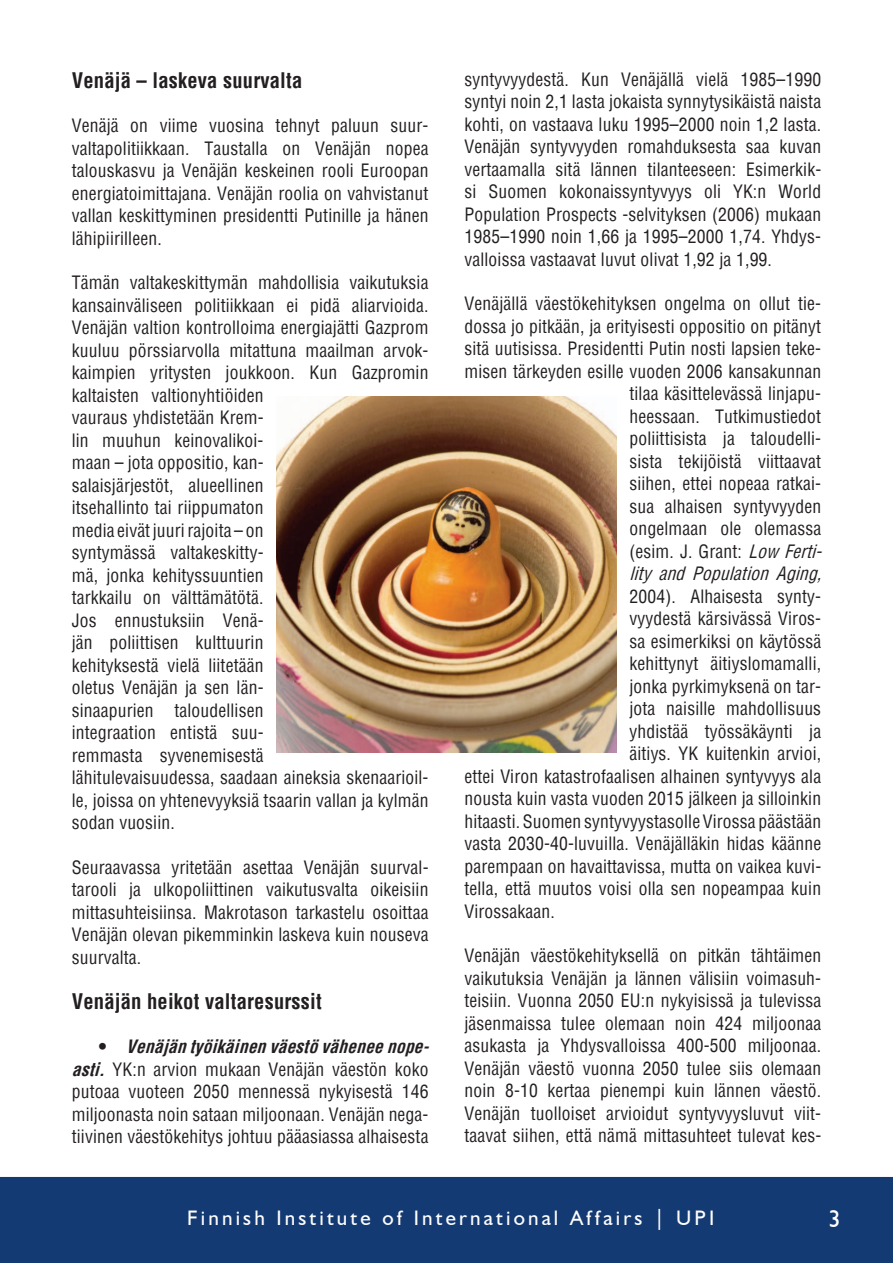
<style>
.page{position:relative;width:893px;height:1263px;background:#fff}
.page>*{position:absolute;margin:0;border:0;box-sizing:border-box;transform-origin:0 0}
.t1{font:24px "Humanist 521 BT";color:#fff}
.t2{font:700 condensed 21px "Helvetica";letter-spacing:.01em;color:#231f20}
.t3{font:21px "Humanist 521 BT";letter-spacing:.15em;color:#fdfdfd}
.t4{font:condensed 18px/22.5px "Helvetica";letter-spacing:.01em;color:#231f20;text-align:justify}
.t5{font:italic condensed 18px "Helvetica";color:#231f20}
.t6{font:700 condensed 18px "Helvetica";color:#231f20}
.s1{font-weight:700;font-style:italic}
.s2{font-style:italic}
</style>
<div class="page">
<div style="left:0;top:1177px;width:892px;height:86px;background:#143a73"></div>
<img style="left:276px;top:396px;width:340px;height:357px">
<p class="t2" style="left:72px;top:67px;width:232px">Venäjä – laskeva suurvalta</p>
<p class="t4" style="left:72px;top:114px;width:358px">Venäjä on viime vuosina tehnyt paluun suur&shy;valtapolitiikkaan. Taustalla on Venäjän nopea talouskasvu ja Venäjän keskeinen rooli Euroopan energiatoimittajana. Venäjän roolia on vahvistanut vallan keskittyminen presidentti Putinille ja hänen lähipiirilleen.</p>
<p class="t4" style="left:72px;top:272px;width:358px;text-align:left">Tämän valtakeskittymän mahdollisia vaikutuksia kansainväliseen politiikkaan ei pidä aliarvioida.<br>Venäjän valtion kontrolloima energiajätti Gazprom kuuluu pörssiarvolla mitattuna maailman arvok&shy;kaimpien yritysten joukkoon. Kun Gazpromin kaltaisten valtionyhtiöiden<br>vauraus yhdistetään Krem-<br>lin muuhun keinovalikoi-<br>maan – jota oppositio, kan-<br>salaisjärjestöt, alueellinen<br>itsehallinto tai riippumaton<br>media eivät juuri rajoita – on<br>syntymässä valtakeskitty-<br>mä, jonka kehityssuuntien<br>tarkkailu on välttämätötä.<br>Jos ennustuksiin Venä-<br>jän poliittisen kulttuurin<br>kehityksestä vielä liitetään<br>oletus Venäjän ja sen län-<br>sinaapurien taloudellisen<br>integraation entistä suu-<br>remmasta syvenemisestä<br>lähitulevaisuudessa, saadaan aineksia skenaarioil&shy;le, joissa on yhtenevyyksiä tsaarin vallan ja kylmän sodan vuosiin.</p>
<p class="t4" style="left:72px;top:856px;width:358px">Seuraavassa yritetään asettaa Venäjän suurval&shy;tarooli ja ulkopoliittinen vaikutusvalta oikeisiin mittasuhteisiinsa. Makrotason tarkastelu osoittaa Venäjän olevan pikemminkin laskeva kuin nouseva suurvalta.</p>
<p class="t2" style="left:72px;top:988px;width:251px">Venäjän heikot valtaresurssit</p>
<p class="t4" style="left:72px;top:1035px;width:364px;text-align:left;text-indent:54px"><span class="s1">Venäjäntyöikäinenväestöväheneenope&shy;asti.</span> YK:n arvion mukaan Venäjän väestön koko putoaa vuoteen 2050 mennessä nykyisestä 146 miljoonasta noin sataan miljoonaan. Venäjän nega&shy;tiivinen väestökehitys johtuu pääasiassa alhaisesta</p>
<p class="t6" style="left:99px;top:1035px;width:9px">•</p>
<p class="t4" style="left:464px;top:68px;width:358px">syntyvyydestä. Kun Venäjällä vielä 1985–1990 syntyi noin 2,1 lasta jokaista synnytysikäistä naista kohti, on vastaava luku 1995–2000 noin 1,2 lasta.<br>Venäjän syntyvyyden romahduksesta saa kuvan vertaamalla sitä lännen tilanteeseen: Esimerkik&shy;si Suomen kokonaissyntyvyys oli YK:n World Population Prospects -selvityksen (2006) mukaan 1985–1990 noin 1,66 ja 1995–2000 1,74. Yhdys&shy;valloissa vastaavat luvut olivat 1,92 ja 1,99.</p>
<p class="t4" style="left:464px;top:292px;width:358px">Venäjällä väestökehityksen ongelma on ollut tie-</p>
<p class="t4" style="left:464px;top:315px;width:358px">dossa jo pitkään, ja erityisesti oppositio on pitänyt</p>
<p class="t4" style="left:464px;top:337px;width:358px">sitä uutisissa. Presidentti Putin nosti lapsien teke-</p>
<p class="t4" style="left:464px;top:360px;width:358px">misen tärkeyden esille vuoden 2006 kansakunnan</p>
<p class="t4" style="left:629px;top:382px;width:193px">tilaa käsittelevässä linjapu-</p>
<p class="t4" style="left:629px;top:405px;width:193px">heessaan. Tutkimustiedot</p>
<p class="t4" style="left:629px;top:427px;width:193px">poliittisista ja taloudelli-</p>
<p class="t4" style="left:629px;top:450px;width:193px">sista tekijöistä viittaavat</p>
<p class="t4" style="left:629px;top:472px;width:193px">siihen, ettei nopeaa ratkai-</p>
<p class="t4" style="left:629px;top:495px;width:193px">sua alhaisen syntyvyyden</p>
<p class="t4" style="left:629px;top:517px;width:193px">ongelmaan ole olemassa</p>
<p class="t4" style="left:629px;top:540px;width:199px">(esim. J. Grant: <span class="s2">Low Ferti-</span></p>
<p class="t5" style="left:629px;top:562px;width:199px">lity and Population Aging,</p>
<p class="t4" style="left:629px;top:585px;width:193px">2004). Alhaisesta synty-</p>
<p class="t4" style="left:629px;top:607px;width:193px">vyydestä kärsivässä Viros-</p>
<p class="t4" style="left:629px;top:630px;width:193px">sa esimerkiksi on käytössä</p>
<p class="t4" style="left:629px;top:652px;width:193px">kehittynyt äitiyslomamalli,</p>
<p class="t4" style="left:629px;top:675px;width:193px">jonka pyrkimyksenä on tar-</p>
<p class="t4" style="left:629px;top:697px;width:193px">jota naisille mahdollisuus</p>
<p class="t4" style="left:629px;top:720px;width:193px">yhdistää työssäkäynti ja</p>
<p class="t4" style="left:629px;top:742px;width:193px">äitiys. YK kuitenkin arvioi,</p>
<p class="t4" style="left:464px;top:765px;width:358px">ettei Viron katastrofaalisen alhainen syntyvyys ala</p>
<p class="t4" style="left:464px;top:787px;width:358px">nousta kuin vasta vuoden 2015 jälkeen ja silloinkin</p>
<p class="t4" style="left:464px;top:810px;width:358px">hitaasti. Suomen syntyvyystasolle Virossa päästään</p>
<p class="t4" style="left:464px;top:832px;width:358px">vasta 2030-40-luvuilla. Venäjälläkin hidas käänne</p>
<p class="t4" style="left:464px;top:855px;width:358px">parempaan on havaittavissa, mutta on vaikea kuvi-</p>
<p class="t4" style="left:464px;top:877px;width:358px">tella, että muutos voisi olla sen nopeampaa kuin</p>
<p class="t4" style="left:464px;top:900px;width:92px">Virossakaan.</p>
<p class="t4" style="left:464px;top:944px;width:358px">Venäjän väestökehityksellä on pitkän tähtäimen vaikutuksia Venäjän ja lännen välisiin voimasuh&shy;teisiin. Vuonna 2050 EU:n nykyisissä ja tulevissa jäsenmaissa tulee olemaan noin 424 miljoonaa asukasta ja Yhdysvalloissa 400-500 miljoonaa.<br>Venäjän väestö vuonna 2050 tulee siis olemaan noin 8-10 kertaa pienempi kuin lännen väestö.<br>Venäjän tuolloiset arvioidut syntyvyysluvut viit&shy;taavat siihen, että nämä mittasuhteet tulevat kes-</p>
<p class="t3" style="left:187px;top:1205px;width:528px">Finnish Institute of International Affairs | UPI</p>
<h1 class="t1" style="left:828px;top:1204px;width:14px">3</h1>
</div>
